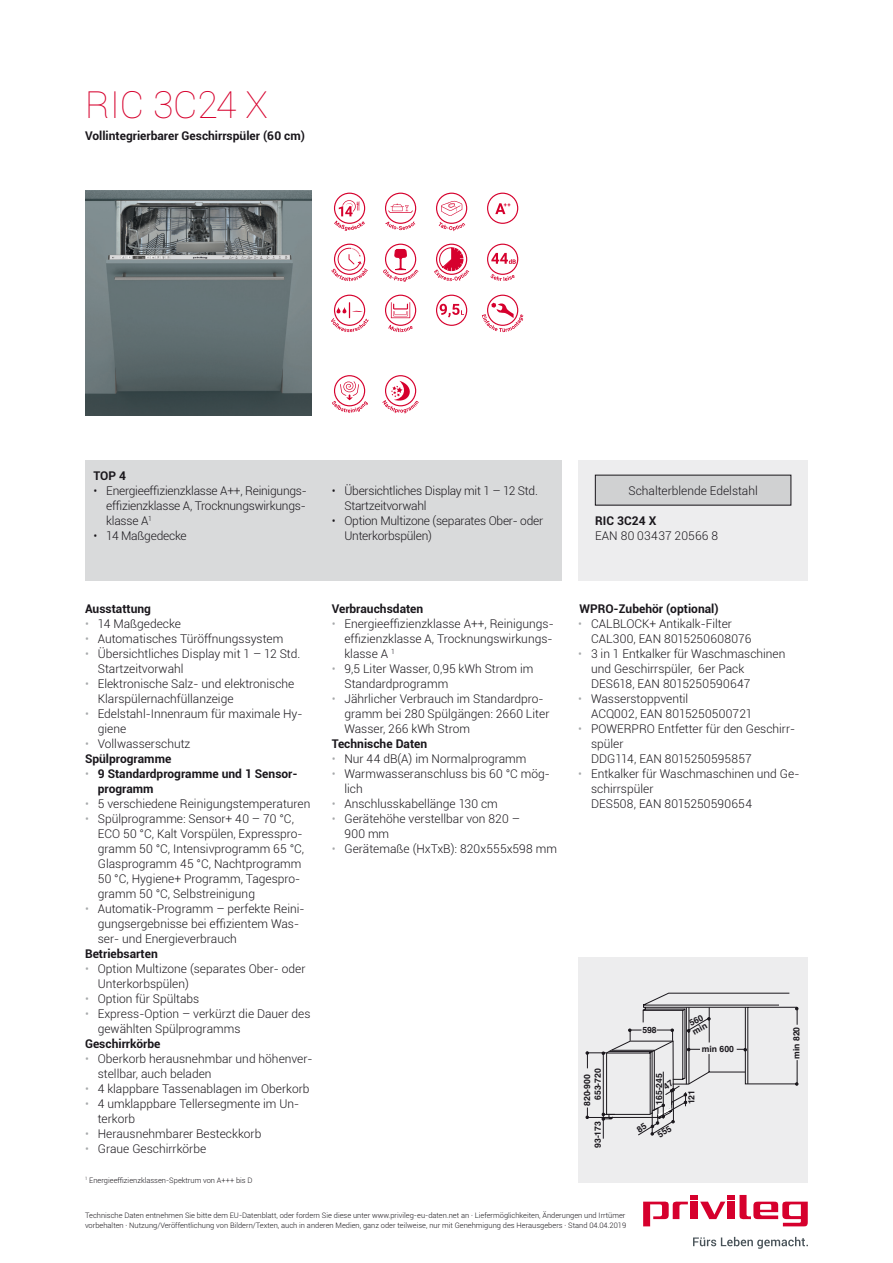
<style>
.page{position:relative;width:893px;height:1263px;background:#fff}
.page>*{position:absolute;margin:0;border:0;box-sizing:border-box;transform-origin:0 0}
.t1{font:100 37.5px "Roboto";color:#d6002d}
.t2{font:300 12px/15px "Roboto";color:#1a171c}
.t3{font:700 12px/15px "Roboto";color:#1a171c}
.t4{font:300 12px/15px "Roboto";letter-spacing:-.02em;color:#1a171c}
.t5{font:700 8.7px "Helvetica";color:#1a171c}
.t6{font:300 7.5px/9.8px "Roboto";color:#1a171c}
.s1{color:#a7a9ab}
.s2{font-weight:700}
.s3{font-weight:300;color:#a7a9ab}
</style>
<div class="page">
<svg style="left:643px;top:1195px;width:165px;height:31px"></svg>
<div style="left:728px;top:1201px;width:7px;height:18px;background:#d6002d"></div>
<div style="left:691px;top:1201px;width:7px;height:18px;background:#d6002d"></div>
<svg style="left:693px;top:1237px;width:115px;height:12px"></svg>
<img style="left:85px;top:190px;width:226px;height:225px">
<svg style="left:334px;top:192px;width:32px;height:39px"></svg>
<svg style="left:331px;top:243px;width:37px;height:39px"></svg>
<svg style="left:331px;top:294px;width:38px;height:39px"></svg>
<svg style="left:385px;top:192px;width:32px;height:39px"></svg>
<svg style="left:383px;top:243px;width:36px;height:39px"></svg>
<svg style="left:385px;top:294px;width:32px;height:39px"></svg>
<svg style="left:436px;top:192px;width:32px;height:40px"></svg>
<svg style="left:434px;top:243px;width:35px;height:39px"></svg>
<svg style="left:436px;top:294px;width:32px;height:32px"></svg>
<svg style="left:487px;top:192px;width:32px;height:32px"></svg>
<svg style="left:487px;top:243px;width:32px;height:38px"></svg>
<svg style="left:482px;top:294px;width:42px;height:39px"></svg>
<svg style="left:332px;top:375px;width:36px;height:38px"></svg>
<svg style="left:382px;top:375px;width:37px;height:39px"></svg>
<div style="left:85px;top:460px;width:476px;height:120px;background:#d9dadb"></div>
<div style="left:578px;top:460px;width:230px;height:120px;background:#ededee"></div>
<div style="left:595px;top:475px;width:196px;height:30px;background:#d0d1d2"></div>
<div style="left:578px;top:958px;width:230px;height:225px;background:#ededee"></div>
<hr style="left:603px;top:1053px;width:1px;height:86px;background:#1a171c">
<svg style="left:586px;top:992px;width:212px;height:146px"></svg>
<h1 class="t1" style="left:85px;top:78px;width:184px">RIC 3C24 X</h1>
<p class="t3" style="left:85px;top:128px;width:221px">Vollintegrierbarer Geschirrspüler (60 cm)</p>
<p class="t3" style="left:94px;top:467px;width:34px">TOP 4</p>
<p class="t2" style="left:106px;top:483px;width:202px;text-align:justify;text-indent:-13px">• Energieeffizienzklasse A++, Reinigungs&shy;effizienzklasse A, Trocknungswirkungs&shy;klasse A<sup>1</sup></p>
<p class="t4" style="left:94px;top:528px;width:95px">• 14 Maßgedecke</p>
<p class="t4" style="left:344px;top:483px;width:195px;text-indent:-13px">• Übersichtliches Display mit 1 – 12 Std.<br>Startzeitvorwahl</p>
<p class="t4" style="left:344px;top:513px;width:200px;text-indent:-13px">• Option Multizone (separates Ober- oder<br>Unterkorbspülen)</p>
<p class="t2" style="left:628px;top:482px;width:131px">Schalterblende Edelstahl</p>
<p class="t3" style="left:595px;top:513px;width:63px">RIC 3C24 X</p>
<p class="t2" style="left:595px;top:528px;width:124px">EAN 80 03437 20566 8</p>
<p class="t3" style="left:85px;top:601px;width:68px">Ausstattung</p>
<p class="t2" style="left:85px;top:616px;width:98px"><span class="s1">•</span> 14 Maßgedecke</p>
<p class="t2" style="left:85px;top:631px;width:200px"><span class="s1">•</span> Automatisches Türöffnungssystem</p>
<p class="t2" style="left:98px;top:646px;width:204px;text-indent:-13px"><span class="s1">•</span> Übersichtliches Display mit 1 – 12 Std.<br>Startzeitvorwahl</p>
<p class="t2" style="left:98px;top:676px;width:198px;text-indent:-13px"><span class="s1">•</span> Elektronische Salz- und elektronische<br>Klarspülernachfüllanzeige</p>
<p class="t2" style="left:98px;top:706px;width:206px;text-indent:-13px"><span class="s1">•</span> Edelstahl-Innenraum für maximale Hy&shy;giene</p>
<p class="t2" style="left:85px;top:736px;width:107px"><span class="s1">•</span> Vollwasserschutz<br><span class="s2">Spülprogramme</span></p>
<p class="t3" style="left:98px;top:766px;width:201px;text-indent:-13px"><span class="s3">•</span> 9 Standardprogramme und 1 Sensor&shy;programm</p>
<p class="t2" style="left:85px;top:796px;width:227px"><span class="s1">•</span> 5 verschiedene Reinigungstemperaturen</p>
<p class="t2" style="left:98px;top:811px;width:208px;text-indent:-13px"><span class="s1">•</span> Spülprogramme: Sensor+ 40 – 70 °C, ECO 50 °C, Kalt Vorspülen, Expresspro&shy;gramm 50 °C, Intensivprogramm 65 °C, Glasprogramm 45 °C, Nachtprogramm 50 °C, Hygiene+ Programm, Tagespro&shy;gramm 50 °C, Selbstreinigung</p>
<p class="t2" style="left:98px;top:901px;width:208px;text-indent:-13px"><span class="s1">•</span> Automatik-Programm – perfekte Reini&shy;gungsergebnisse bei effizientem Was&shy;ser- und Energieverbrauch</p>
<p class="t3" style="left:85px;top:946px;width:74px">Betriebsarten</p>
<p class="t2" style="left:98px;top:961px;width:209px;text-indent:-13px"><span class="s1">•</span> Option Multizone (separates Ober- oder<br>Unterkorbspülen)</p>
<p class="t2" style="left:85px;top:991px;width:116px"><span class="s1">•</span> Option für Spültabs</p>
<p class="t2" style="left:98px;top:1006px;width:214px;text-indent:-13px"><span class="s1">•</span> Express-Option – verkürzt die Dauer des gewählten Spülprogramms</p>
<p class="t3" style="left:85px;top:1036px;width:77px">Geschirrkörbe</p>
<p class="t2" style="left:98px;top:1051px;width:216px;text-indent:-13px"><span class="s1">•</span> Oberkorb herausnehmbar und höhenver&shy;stellbar, auch beladen</p>
<p class="t2" style="left:85px;top:1081px;width:226px"><span class="s1">•</span> 4 klappbare Tassenablagen im Oberkorb</p>
<p class="t2" style="left:98px;top:1096px;width:203px;text-indent:-13px"><span class="s1">•</span> 4 umklappbare Tellersegmente im Un&shy;terkorb</p>
<p class="t2" style="left:85px;top:1126px;width:178px"><span class="s1">•</span> Herausnehmbarer Besteckkorb</p>
<p class="t2" style="left:85px;top:1141px;width:123px"><span class="s1">•</span> Graue Geschirrkörbe</p>
<p class="t3" style="left:332px;top:601px;width:93px">Verbrauchsdaten</p>
<p class="t2" style="left:344px;top:616px;width:211px;text-align:justify;text-indent:-13px"><span class="s1">•</span> Energieeffizienzklasse A++, Reinigungs&shy;effizienzklasse A, Trocknungswirkungs&shy;klasse A <sup>1</sup></p>
<p class="t2" style="left:344px;top:661px;width:190px;text-indent:-13px"><span class="s1">•</span> 9,5 Liter Wasser, 0,95 kWh Strom im<br>Standardprogramm</p>
<p class="t2" style="left:344px;top:691px;width:206px;text-indent:-13px"><span class="s1">•</span> Jährlicher Verbrauch im Standardpro&shy;gramm bei 280 Spülgängen: 2660 Liter<br>Wasser, 266 kWh Strom</p>
<p class="t3" style="left:332px;top:736px;width:97px">Technische Daten</p>
<p class="t2" style="left:332px;top:751px;width:196px"><span class="s1">•</span> Nur 44 dB(A) im Normalprogramm</p>
<p class="t2" style="left:344px;top:766px;width:207px;text-indent:-13px"><span class="s1">•</span> Warmwasseranschluss bis 60 °C mög&shy;lich</p>
<p class="t2" style="left:332px;top:796px;width:168px"><span class="s1">•</span> Anschlusskabellänge 130 cm</p>
<p class="t2" style="left:344px;top:811px;width:177px;text-indent:-13px"><span class="s1">•</span> Gerätehöhe verstellbar von 820 –<br>900 mm</p>
<p class="t2" style="left:332px;top:841px;width:227px"><span class="s1">•</span> Gerätemaße (HxTxB): 820x555x598 mm</p>
<p class="t3" style="left:579px;top:601px;width:141px">WPRO-Zubehör (optional)</p>
<p class="t2" style="left:591px;top:616px;width:162px;text-indent:-13px"><span class="s1">•</span> CALBLOCK+ Antikalk-Filter<br>CAL300, EAN 8015250608076</p>
<p class="t2" style="left:591px;top:646px;width:196px;text-indent:-13px"><span class="s1">•</span> 3 in 1 Entkalker für Waschmaschinen und Geschirrspüler, 6er Pack<br>DES618, EAN 8015250590647</p>
<p class="t2" style="left:591px;top:691px;width:163px;text-indent:-13px"><span class="s1">•</span> Wasserstoppventil<br>ACQ002, EAN 8015250500721</p>
<p class="t2" style="left:591px;top:721px;width:206px;text-indent:-13px"><span class="s1">•</span> POWERPRO Entfetter für den Geschirr&shy;spüler<br>DDG114, EAN 8015250595857</p>
<p class="t2" style="left:591px;top:766px;width:210px;text-indent:-13px"><span class="s1">•</span> Entkalker für Waschmaschinen und Ge&shy;schirrspüler<br>DES508, EAN 8015250590654</p>
<p class="t5" style="left:591px;top:1100px;width:33px;rotate:-90deg">653-720</p>
<p class="t5" style="left:591px;top:1148px;width:28px;rotate:-90deg">93-173</p>
<p class="t5" style="left:580px;top:1106px;width:33px;rotate:-90deg">820-900</p>
<p class="t5" style="left:642px;top:1023px;width:16px">598</p>
<p class="t5" style="left:652px;top:1105px;width:33px;rotate:-90deg">165-245</p>
<p class="t5" style="left:702px;top:1042px;width:34px">min 600</p>
<p class="t5" style="left:684px;top:1104px;width:16px;rotate:-90deg">121</p>
<p class="t5" style="left:789px;top:1059px;width:34px;rotate:-90deg">min 820</p>
<p class="t6" style="left:85px;top:1175px;width:169px"><sup>1</sup> Energieeffizienzklassen-Spektrum von A+++ bis D</p>
<p class="t6" style="left:85px;top:1210px;width:543px">Technische Daten entnehmen Sie bitte dem EU-Datenblatt, oder fordern Sie diese unter www.privileg-eu-daten.net an · Liefermöglichkeiten, Änderungen und Irrtümer vorbehalten · Nutzung/Veröffentlichung von Bildern/Texten, auch in anderen Medien, ganz oder teilweise, nur mit Genehmigung des Herausgebers · Stand 04.04.2019</p>
</div>
